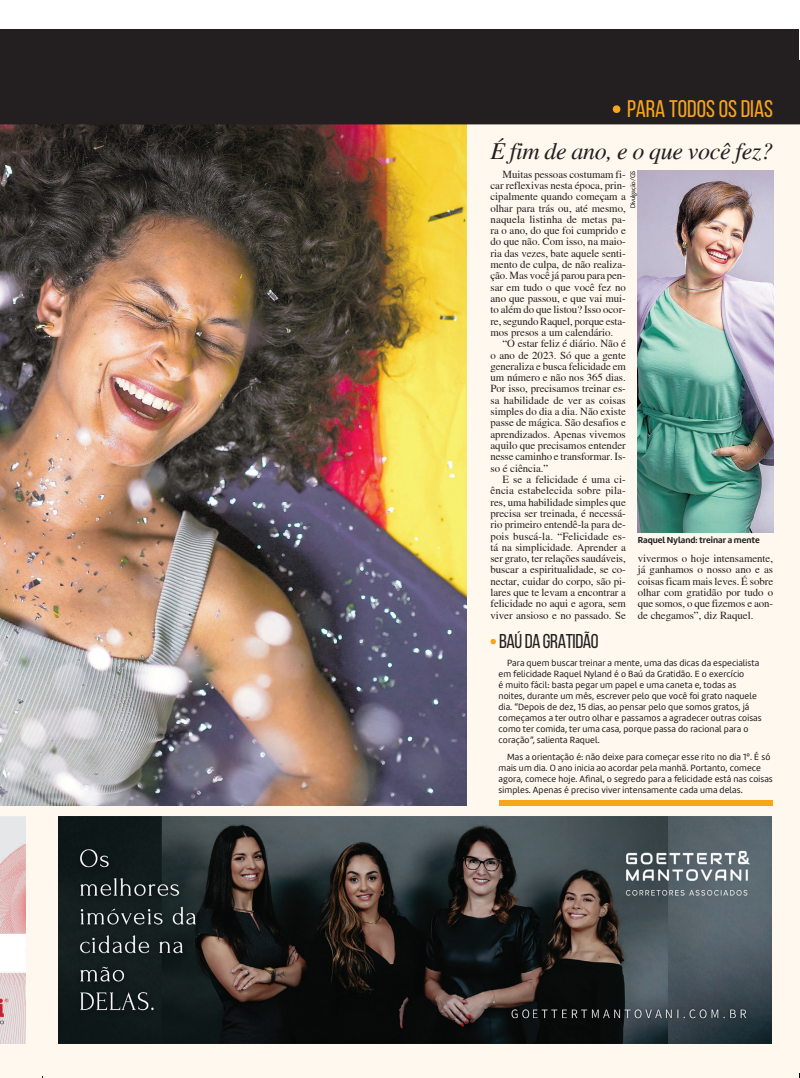
<style>
.page{position:relative;width:800px;height:1078px;background:#fff}
.page>*{position:absolute;margin:0;border:0;box-sizing:border-box;transform-origin:0 0}
.t1{font:italic 24px "Tribune";letter-spacing:-.015em;color:#231f20}
.t2{font:24px "Bebas Neue";color:#f9a51b}
.t3{font:20px "Bebas Neue";letter-spacing:-.02em;color:#231f20}
.t4{font:10.8px/11.3px "Tribune";color:#231f20;text-align:justify}
.t5{font:9.3px/11px "Amelia";letter-spacing:.01em;color:#231f20}
.t6{font:700 9px "Amelia";color:#231f20}
.t7{font:7px "Today SHOP";letter-spacing:-.01em;color:#231f20}
</style>
<div class="page">
<div style="left:0;top:29px;width:799px;height:1048px;background:#fef8ee"></div>
<img style="left:0;top:124px;width:466px;height:681px">
<div style="left:0;top:29px;width:799px;height:95px;background:#231f20"></div>
<img style="left:0;top:816px;width:26px;height:226px">
<div style="left:499px;top:800px;width:274px;height:5px;background:#f9a51b"></div>
<svg style="left:490px;top:638px;width:6px;height:6px"></svg>
<div style="left:612px;top:105px;width:8px;height:8px;background:#f9a51b;border-radius:50%"></div>
<img style="left:58px;top:816px;width:713px;height:226px">
<img style="left:637px;top:171px;width:136px;height:361px">
<p class="t2" style="left:627px;top:94px;width:147px">PARA TODOS OS DIAS</p>
<p class="t1" style="left:490px;top:137px;width:284px">É fim de ano, e o que você fez?</p>
<p class="t4" style="left:502px;top:168px;width:125px">Muitas pessoas costumam fi-</p>
<p class="t4" style="left:490px;top:179px;width:137px">car reflexivas nesta época, prin-</p>
<p class="t4" style="left:490px;top:191px;width:137px">cipalmente quando começam a</p>
<p class="t4" style="left:490px;top:202px;width:137px">olhar para trás ou, até mesmo,</p>
<p class="t4" style="left:490px;top:213px;width:137px">naquela listinha de metas pa-</p>
<p class="t4" style="left:490px;top:224px;width:137px">ra o ano, do que foi cumprido e</p>
<p class="t4" style="left:490px;top:236px;width:137px">do que não. Com isso, na maio-</p>
<p class="t4" style="left:490px;top:247px;width:137px">ria das vezes, bate aquele senti-</p>
<p class="t4" style="left:490px;top:258px;width:137px">mento de culpa, de não realiza-</p>
<p class="t4" style="left:490px;top:270px;width:137px">ção. Mas você já parou para pen-</p>
<p class="t4" style="left:490px;top:281px;width:137px">sar em tudo o que você fez no</p>
<p class="t4" style="left:490px;top:292px;width:137px">ano que passou, e que vai mui-</p>
<p class="t4" style="left:490px;top:304px;width:137px">to além do que listou? Isso ocor-</p>
<p class="t4" style="left:490px;top:315px;width:137px">re, segundo Raquel, porque esta-</p>
<p class="t4" style="left:490px;top:326px;width:124px">mos presos a um calendário.</p>
<p class="t4" style="left:502px;top:337px;width:125px">“O estar feliz é diário. Não é</p>
<p class="t4" style="left:490px;top:349px;width:137px">o ano de 2023. Só que a gente</p>
<p class="t4" style="left:490px;top:360px;width:137px">generaliza e busca felicidade em</p>
<p class="t4" style="left:490px;top:371px;width:137px">um número e não nos 365 dias.</p>
<p class="t4" style="left:490px;top:383px;width:137px">Por isso, precisamos treinar es-</p>
<p class="t4" style="left:490px;top:394px;width:137px">sa habilidade de ver as coisas</p>
<p class="t4" style="left:490px;top:405px;width:137px">simples do dia a dia. Não existe</p>
<p class="t4" style="left:490px;top:417px;width:137px">passe de mágica. São desafios e</p>
<p class="t4" style="left:490px;top:428px;width:137px">aprendizados. Apenas vivemos</p>
<p class="t4" style="left:490px;top:439px;width:137px">aquilo que precisamos entender</p>
<p class="t4" style="left:490px;top:450px;width:137px">nesse caminho e transformar. Is-</p>
<p class="t4" style="left:490px;top:462px;width:59px">so é ciência.”</p>
<p class="t4" style="left:502px;top:473px;width:125px">E se a felicidade é uma ci-</p>
<p class="t4" style="left:490px;top:484px;width:137px">ência estabelecida sobre pila-</p>
<p class="t4" style="left:490px;top:496px;width:137px">res, uma habilidade simples que</p>
<p class="t4" style="left:490px;top:507px;width:137px">precisa ser treinada, é necessá-</p>
<p class="t4" style="left:490px;top:518px;width:137px">rio primeiro entendê-la para de-</p>
<p class="t4" style="left:490px;top:530px;width:137px">pois buscá-la. “Felicidade es-</p>
<p class="t4" style="left:490px;top:541px;width:137px">tá na simplicidade. Aprender a</p>
<p class="t4" style="left:490px;top:552px;width:137px">ser grato, ter relações saudáveis,</p>
<p class="t4" style="left:490px;top:563px;width:137px">buscar a espiritualidade, se co-</p>
<p class="t4" style="left:490px;top:575px;width:137px">nectar, cuidar do corpo, são pi-</p>
<p class="t4" style="left:490px;top:586px;width:137px">lares que te levam a encontrar a</p>
<p class="t4" style="left:490px;top:597px;width:137px">felicidade no aqui e agora, sem</p>
<p class="t4" style="left:490px;top:609px;width:137px">viver ansioso e no passado. Se</p>
<p class="t7" style="left:628px;top:208px;width:39px;rotate:-90deg">Divulgação/GS</p>
<p class="t6" style="left:637px;top:536px;width:124px">Raquel Nyland: treinar a mente</p>
<p class="t4" style="left:637px;top:552px;width:137px">vivermos o hoje intensamente, já ganhamos o nosso ano e as coisas ficam mais leves. É sobre olhar com gratidão por tudo o que somos, o que fizemos e aon&shy;de chegamos”, diz Raquel.</p>
<p class="t3" style="left:499px;top:629px;width:101px">BAÚ DA GRATIDÃO</p>
<p class="t5" style="left:498px;top:658px;width:264px;text-indent:9px">Para quem buscar treinar a mente, uma das dicas da especialista em felicidade Raquel Nyland é o Baú da Gratidão. E o exercício<br>é muito fácil: basta pegar um papel e uma caneta e, todas as noites, durante um mês, escrever pelo que você foi grato naquele dia. “Depois de dez, 15 dias, ao pensar pelo que somos gratos, já começamos a ter outro olhar e passamos a agradecer outras coisas como ter comida, ter uma casa, porque passa do racional para o coração”, salienta Raquel.</p>
<p class="t5" style="left:498px;top:752px;width:275px;text-indent:9px">Mas a orientação é: não deixe para começar esse rito no dia 1º. É só mais um dia. O ano inicia ao acordar pela manhã. Portanto, comece agora, comece hoje. Afinal, o segredo para a felicidade está nas coisas simples. Apenas é preciso viver intensamente cada uma delas.</p>
</div>
